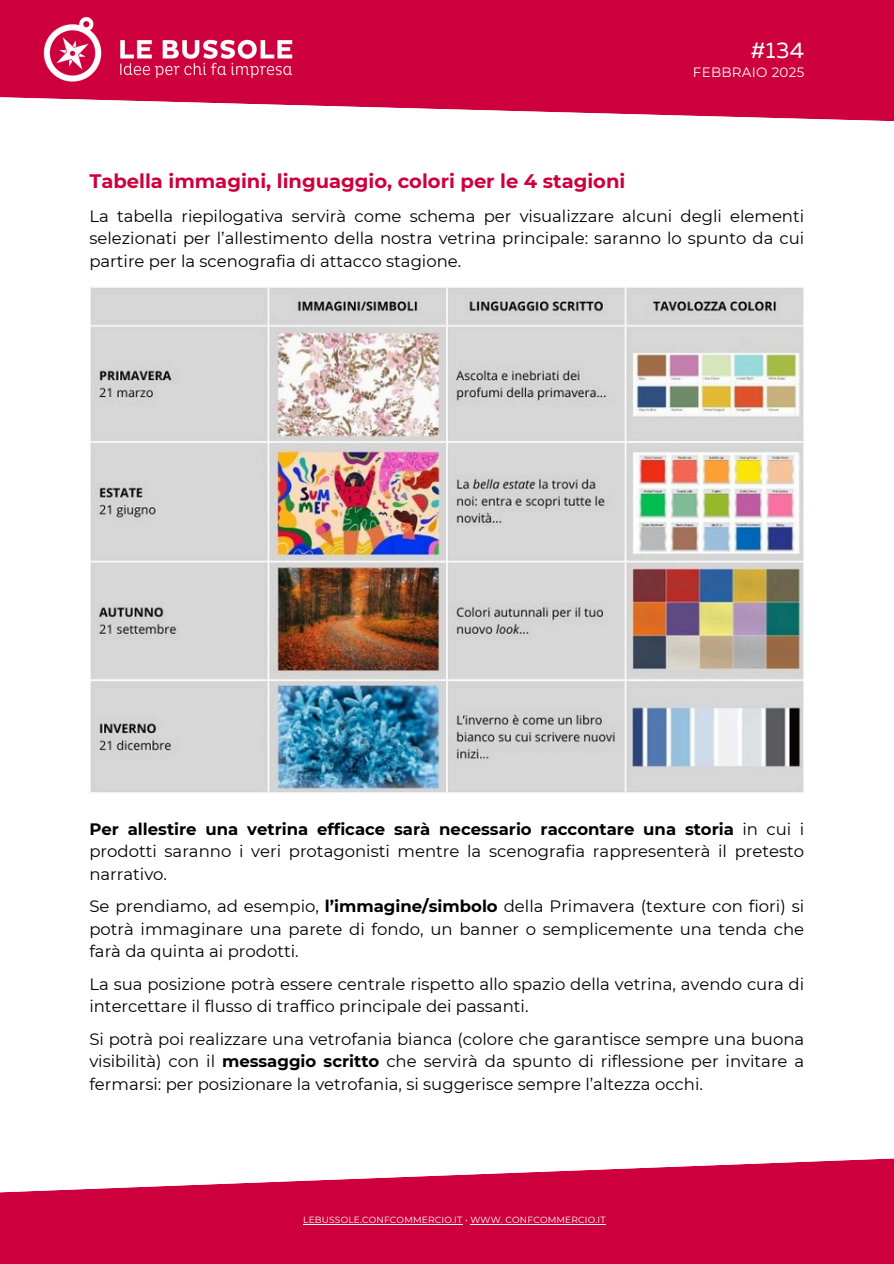
<style>
.page{position:relative;width:894px;height:1264px;background:#fff}
.page>*{position:absolute;margin:0;border:0;box-sizing:border-box;transform-origin:0 0}
.t1{font:22.5px "Muller";color:#fff}
.t2{font:700 19.5px "Montserrat";color:#cd003d}
.t3{font:16.5px/22.5px "Montserrat";color:#000;text-align:justify}
.t4{font:13.5px "Montserrat";letter-spacing:.02em;color:#fff}
.t5{font:9px "Montserrat";letter-spacing:.02em;color:#fff}
.s1{font-weight:700}
</style>
<div class="page">
<svg style="left:0;top:1158px;width:893px;height:105px;fill:#cd003d"></svg>
<hr style="left:303px;top:1223px;width:159px;height:1px;background:#fff">
<hr style="left:470px;top:1223px;width:135px;height:1px;background:#fff">
<svg style="left:0;top:0;width:893px;height:121px;background:#d32156"></svg>
<img style="left:30px;top:3px;width:279px;height:93px">
<img style="left:90px;top:287px;width:714px;height:506px">
<p class="t1" style="left:750px;top:41px;width:55px">#134</p>
<p class="t4" style="left:692px;top:64px;width:113px">FEBBRAIO 2025</p>
<h1 class="t2" style="left:89px;top:169px;width:537px">Tabella immagini, linguaggio, colori per le 4 stagioni</h1>
<h2 class="t3" style="left:89px;top:204px;width:716px">La tabella riepilogativa servirà come schema per visualizzare alcuni degli elementi selezionati per l’allestimento della nostra vetrina principale: saranno lo spunto da cui partire per la scenografia di attacco stagione.</h2>
<p class="t3" style="left:89px;top:817px;width:716px"><span class="s1">Per allestire una vetrina efficace sarà necessario raccontare una storia</span> in cui i prodotti saranno i veri protagonisti mentre la scenografia rappresenterà il pretesto narrativo.</p>
<h2 class="t3" style="left:89px;top:894px;width:716px">Se prendiamo, ad esempio, <span class="s1">l’immagine/simbolo</span> della Primavera (texture con fiori) si potrà immaginare una parete di fondo, un banner o semplicemente una tenda che farà da quinta ai prodotti.</h2>
<h2 class="t3" style="left:89px;top:972px;width:716px">La sua posizione potrà essere centrale rispetto allo spazio della vetrina, avendo cura di intercettare il flusso di traffico principale dei passanti.</h2>
<h2 class="t3" style="left:89px;top:1027px;width:716px">Si potrà poi realizzare una vetrofania bianca (colore che garantisce sempre una buona visibilità) con il <span class="s1">messaggio scritto</span> che servirà da spunto di riflessione per invitare a fermarsi: per posizionare la vetrofania, si suggerisce sempre l’altezza occhi.</h2>
<h3 class="t5" style="left:303px;top:1214px;width:304px">LEBUSSOLE.CONFCOMMERCIO.IT • WWW. CONFCOMMERCIO.IT</h3>
</div>
